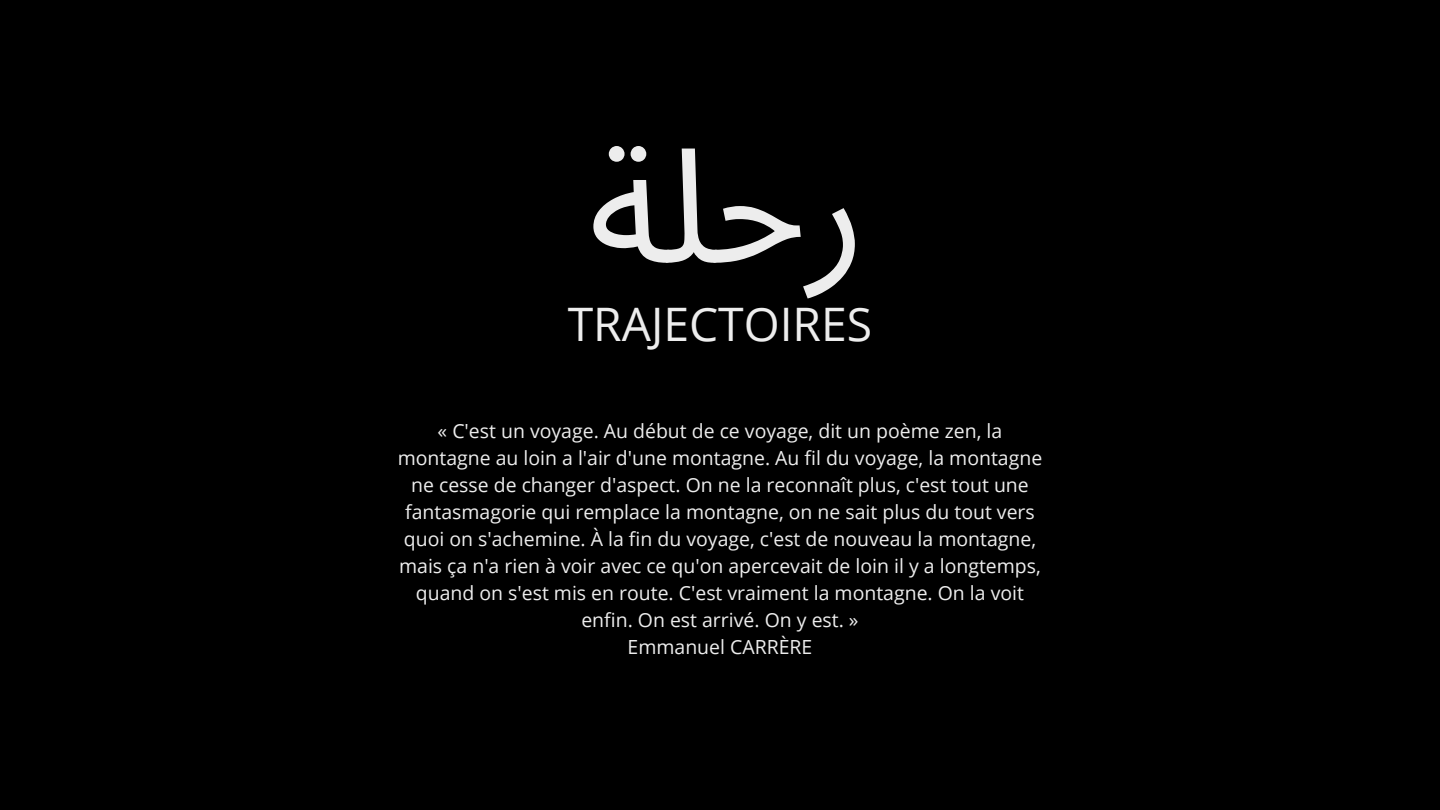
<style>
.page{position:relative;width:1440px;height:810px;background:#000}
.page>*{position:absolute;margin:0;border:0;box-sizing:border-box;transform-origin:0 0}
.t1{font:158.9px "Noto Sans Arabic";color:#ededed}
.t2{font:46.2px "Open Sans";color:#ededed}
.t3{font:19.5px/27px "Open Sans";color:#ededed;text-align:center}
</style>
<div class="page">
<h1 class="t1" style="left:589px;top:114px;width:278px">رحلة</h1>
<h2 class="t2" style="left:568px;top:292px;width:306px">TRAJECTOIRES</h2>
<p class="t3" style="left:398px;top:417px;width:646px">« C'est un voyage. Au début de ce voyage, dit un poème zen, la montagne au loin a l'air d'une montagne. Au fil du voyage, la montagne ne cesse de changer d'aspect. On ne la reconnaît plus, c'est tout une fantasmagorie qui remplace la montagne, on ne sait plus du tout vers quoi on s'achemine. À la fin du voyage, c'est de nouveau la montagne, mais ça n'a rien à voir avec ce qu'on apercevait de loin il y a longtemps, quand on s'est mis en route. C'est vraiment la montagne. On la voit enfin. On est arrivé. On y est. »<br>Emmanuel CARRÈRE</p>
</div>
